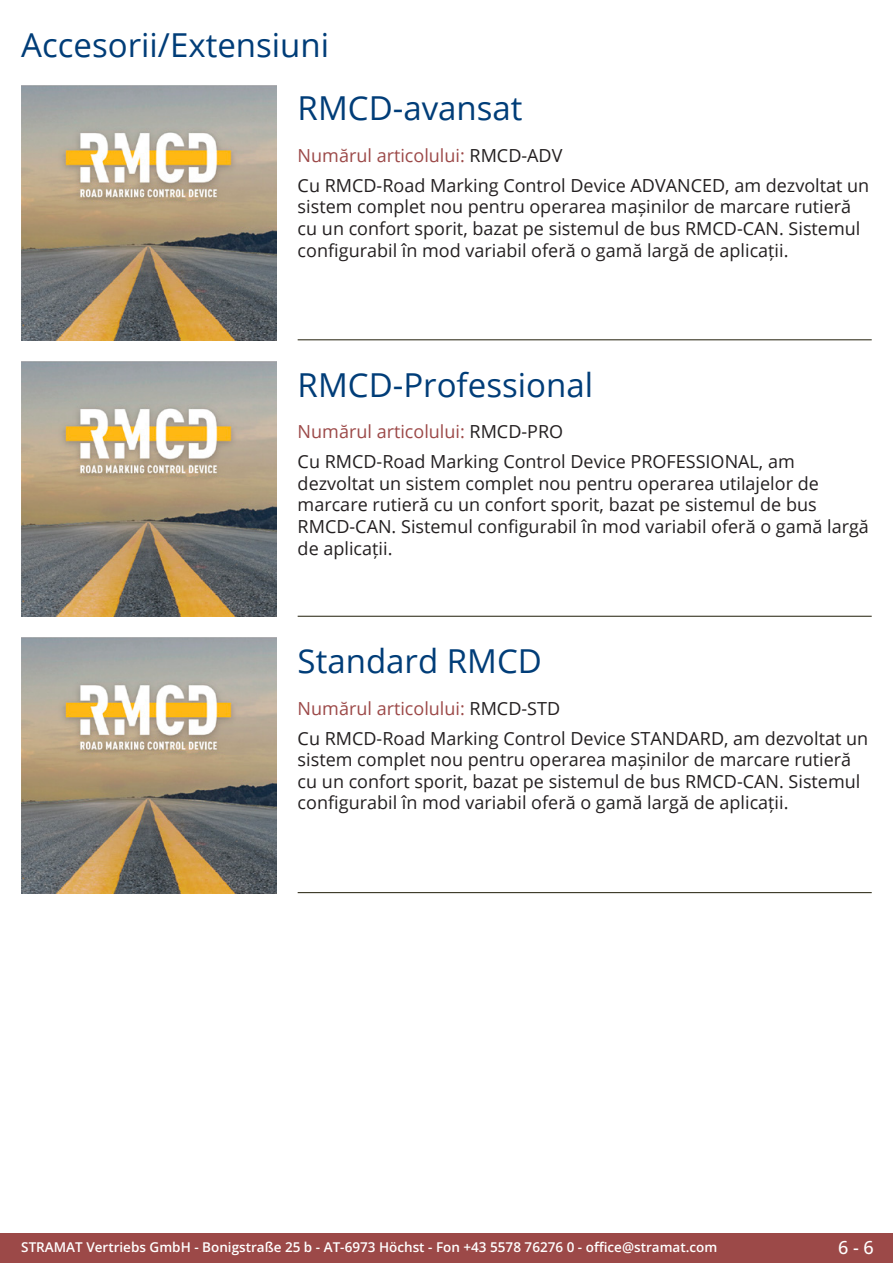
<style>
.page{position:relative;width:893px;height:1263px;background:#fff}
.page>*{position:absolute;margin:0;border:0;box-sizing:border-box;transform-origin:0 0}
.Produkttitel{font:33px "Open Sans";color:#003d78}
.RastTitel{font:33px "Open Sans";color:#003d78}
.Beschreibung_Text{font:18px/21.6px "Open Sans";color:#231f20}
.TechDaten_Überschrif{font:18px "Open Sans";color:#9c4948}
.t1{font:500 18px "Open Sans";color:#fff}
.t2{font:600 13.5px "Open Sans";color:#fff}
.s1{color:#231f20}
</style>
<div class="page">
<div style="left:0;top:1233px;width:893px;height:30px;background:#9c4948"></div>
<hr style="left:298px;top:340px;width:574px;height:1px;background:#201d08">
<hr style="left:298px;top:616px;width:574px;height:1px;background:#201d08">
<hr style="left:298px;top:892px;width:574px;height:1px;background:#201d08">
<img style="left:21px;top:85px;width:255px;height:255px">
<img style="left:21px;top:361px;width:255px;height:256px">
<img style="left:21px;top:638px;width:255px;height:255px">
<p class="RastTitel" style="left:21px;top:22px;width:309px">Accesorii/Extensiuni</p>
<p class="Produkttitel" style="left:298px;top:86px;width:226px">RMCD-avansat</p>
<p class="TechDaten_Überschrif" style="left:298px;top:143px;width:266px">Numărul articolului: <span class="s1">RMCD-ADV</span></p>
<p class="Beschreibung_Text" style="left:298px;top:174px;width:573px">Cu RMCD-Road Marking Control Device ADVANCED, am dezvoltat un sistem complet nou pentru operarea mașinilor de marcare rutieră cu un confort sporit, bazat pe sistemul de bus RMCD-CAN. Sistemul configurabil în mod variabil oferă o gamă largă de aplicații.</p>
<p class="Produkttitel" style="left:298px;top:362px;width:297px">RMCD-Professional</p>
<p class="TechDaten_Überschrif" style="left:298px;top:420px;width:267px">Numărul articolului: <span class="s1">RMCD-PRO</span></p>
<p class="Beschreibung_Text" style="left:298px;top:450px;width:573px">Cu RMCD-Road Marking Control Device PROFESSIONAL, am dezvoltat un sistem complet nou pentru operarea utilajelor de marcare rutieră cu un confort sporit, bazat pe sistemul de bus RMCD-CAN. Sistemul configurabil în mod variabil oferă o gamă largă de aplicații.</p>
<p class="Produkttitel" style="left:298px;top:638px;width:246px">Standard RMCD</p>
<p class="TechDaten_Überschrif" style="left:298px;top:696px;width:264px">Numărul articolului: <span class="s1">RMCD-STD</span></p>
<p class="Beschreibung_Text" style="left:298px;top:727px;width:572px">Cu RMCD-Road Marking Control Device STANDARD, am dezvoltat un sistem complet nou pentru operarea mașinilor de marcare rutieră cu un confort sporit, bazat pe sistemul de bus RMCD-CAN. Sistemul configurabil în mod variabil oferă o gamă largă de aplicații.</p>
<p class="t2" style="left:21px;top:1238px;width:698px">STRAMAT Vertriebs GmbH - Bonigstraße 25 b - AT-6973 Höchst - Fon +43 5578 76276 0 - office@stramat.com</p>
<p class="t1" style="left:838px;top:1234px;width:37px">6 - 6</p>
</div>
